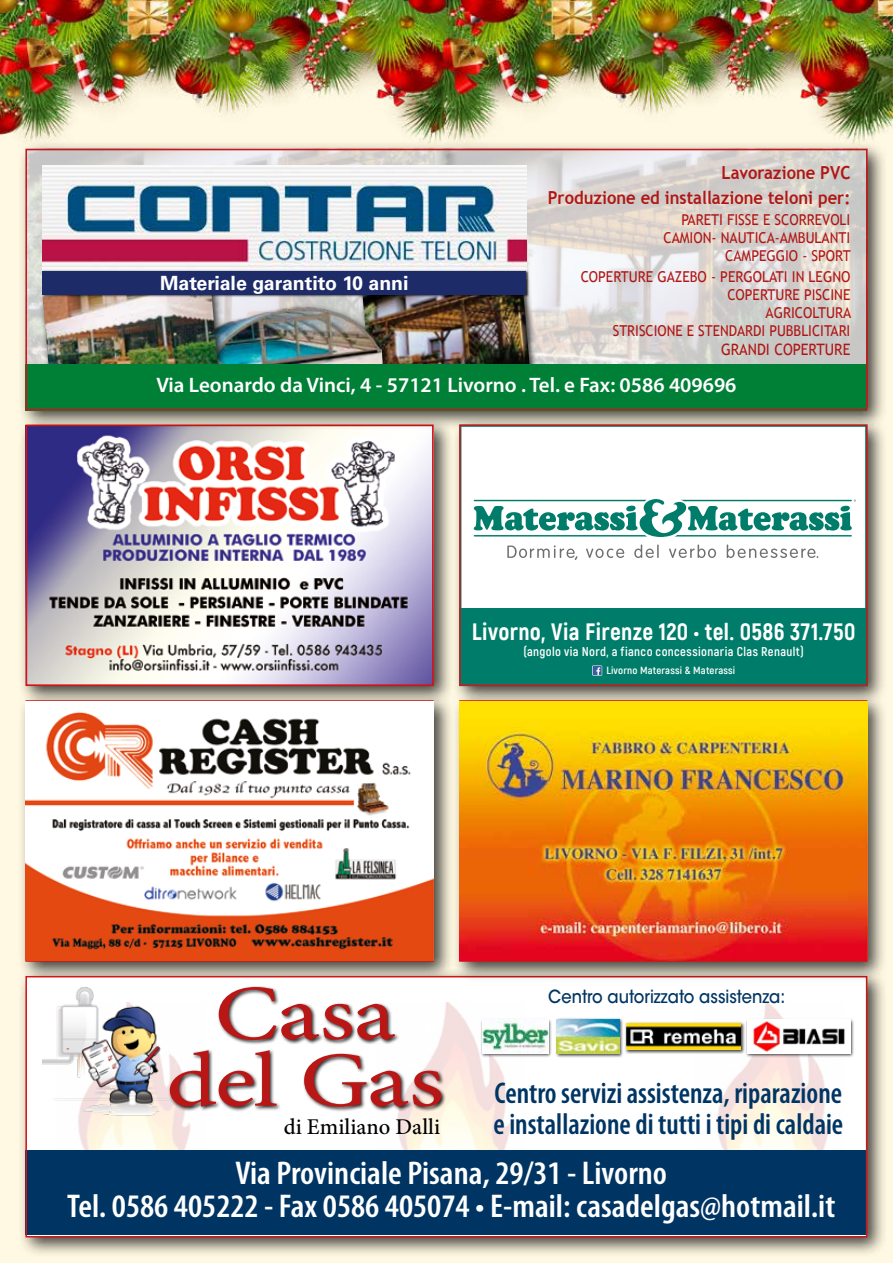
<style>
.page{position:relative;width:893px;height:1263px;background:#fff9e3}
.page>*{position:absolute;margin:0;border:0;box-sizing:border-box;transform-origin:0 0}
.t1{font:78px/66.8px "Minion Pro";letter-spacing:-.015em;color:#b91616;text-align:center;scale:1.23 1}
.t2{font:600 condensed 33px/33px "Myriad Pro";color:#fff;text-align:center;scale:1.05 1}
.t3{font:600 condensed 30px/31.5px "Myriad Pro";color:#003563;scale:.96 1}
.t4{font:800 23.7px "Akrobat";letter-spacing:.02em;color:#fff}
.t5{font:500 22.5px "Minion Pro";color:#000}
.t6{font:600 21px "Myriad Pro";color:#fff}
.t7{font:700 19.5px "Univers LT Std";color:#fff}
.t8{font:700 18px/24.8px "Trebuchet MS";color:#b01614;text-align:right;scale:.92 1}
.t9{font:500 18px "ITC Avant Garde Std";color:#003563;scale:.9 1}
.t10{font:15.75px "Trebuchet MS";color:#b01614;scale:.92 1}
.t11{font:15px/18px "Trebuchet MS";color:#b01614;text-align:right;scale:.92 1}
.t12{font:700 12.75px "Akrobat";letter-spacing:.03em;color:#fff}
.t13{font:700 10.35px "Akrobat";letter-spacing:.015em;color:#fff;scale:1.05 1}
</style>
<div class="page">
<img style="left:0;top:0;width:893px;height:141px">
<div style="left:18px;top:417px;width:436px;height:290px;background:#000;opacity:.75"></div>
<img style="left:29px;top:431px;width:402px;height:252px">
<div style="left:26px;top:424px;width:408px;height:262px;border:2px solid #d11517"></div>
<div style="left:18px;top:141px;width:870px;height:290px;background:#000;opacity:.75"></div>
<img style="left:29px;top:152px;width:407px;height:212px">
<img style="left:436px;top:152px;width:428px;height:212px">
<div style="left:358px;top:271px;width:181px;height:133px;background:#000;opacity:.75"></div>
<img style="left:383px;top:274px;width:148px;height:90px">
<div style="left:195px;top:303px;width:199px;height:85px;background:#000;opacity:.75"></div>
<img style="left:229px;top:297px;width:154px;height:67px">
<div style="left:39px;top:278px;width:190px;height:130px;background:#000;opacity:.75"></div>
<img style="left:43px;top:297px;width:176px;height:67px">
<div style="left:26px;top:364px;width:841px;height:46px;background:#008037"></div>
<img style="left:43px;top:166px;width:483px;height:104px">
<div style="left:42px;top:270px;width:487px;height:27px;background:#000;opacity:.75"></div>
<div style="left:43px;top:271px;width:483px;height:23px;background:#1d2b68"></div>
<div style="left:26px;top:149px;width:841px;height:261px;border:2px solid #d11517"></div>
<div style="left:451px;top:417px;width:437px;height:290px;background:#000;opacity:.75"></div>
<svg style="left:462px;top:427px;width:402px;height:256px;background:#a4d0c9"></svg>
<svg style="left:592px;top:665px;width:10px;height:11px"></svg>
<div style="left:459px;top:424px;width:408px;height:262px;border:2px solid #d11517"></div>
<div style="left:18px;top:692px;width:436px;height:290px;background:#000;opacity:.75"></div>
<img style="left:25px;top:701px;width:409px;height:260px">
<div style="left:18px;top:968px;width:870px;height:290px;background:#000;opacity:.75"></div>
<div style="left:26px;top:977px;width:841px;height:260px;background:#fff"></div>
<img style="left:717px;top:1003px;width:113px;height:147px">
<img style="left:397px;top:1003px;width:113px;height:147px">
<img style="left:78px;top:1111px;width:113px;height:39px">
<img style="left:42px;top:987px;width:136px;height:133px">
<div style="left:168px;top:986px;width:278px;height:125px;background:#000;opacity:.85"></div>
<div style="left:25px;top:1150px;width:842px;height:85px;background:#003563"></div>
<div style="left:625px;top:1021px;width:120px;height:33px;background:#000;opacity:.75"></div>
<img style="left:626px;top:1023px;width:115px;height:27px">
<div style="left:480px;top:1018px;width:72px;height:39px;background:#000;opacity:.75"></div>
<img style="left:482px;top:1020px;width:66px;height:33px">
<div style="left:745px;top:1018px;width:110px;height:39px;background:#000;opacity:.75"></div>
<img style="left:747px;top:1020px;width:103px;height:33px">
<div style="left:555px;top:1017px;width:69px;height:41px;background:#000;opacity:.75"></div>
<img style="left:557px;top:1019px;width:62px;height:35px">
<div style="left:25px;top:976px;width:842px;height:261px;border:2px solid #d11517"></div>
<div style="left:451px;top:692px;width:437px;height:290px;background:#000;opacity:.75"></div>
<img style="left:459px;top:701px;width:408px;height:260px">
<p class="t8" style="left:548px;top:160px;width:330px">Lavorazione PVC<br>Produzione ed installazione teloni per:</p>
<p class="t11" style="left:663px;top:211px;width:205px">PARETI FISSE E SCORREVOLI<br>CAMION- NAUTICA-AMBULANTI<br>CAMPEGGIO - SPORT</p>
<p class="t11" style="left:581px;top:268px;width:296px">COPERTURE GAZEBO - PERGOLATI IN LEGNO<br>COPERTURE PISCINE<br>AGRICOLTURA<br>STRISCIONE E STENDARDI PUBBLICITARI</p>
<p class="t10" style="left:721px;top:340px;width:142px">GRANDI COPERTURE</p>
<h3 class="t6" style="left:156px;top:372px;width:582px">Via Leonardo da Vinci, 4 - 57121 Livorno . Tel. e Fax: 0586 409696</h3>
<h3 class="t7" style="left:160px;top:272px;width:250px">Materiale garantito 10 anni</h3>
<h3 class="t4" style="left:472px;top:617px;width:385px">Livorno, Via Firenze 120 • tel. 0586 371.750</h3>
<p class="t12" style="left:523px;top:643px;width:282px">(angolo via Nord, a fianco concessionaria Clas Renault)</p>
<p class="t13" style="left:606px;top:664px;width:124px">Livorno Materassi &amp; Materassi</p>
<h1 class="t1" style="left:166px;top:981px;width:228px">Casa del Gas</h1>
<h3 class="t5" style="left:284px;top:1111px;width:158px">di Emiliano Dalli</h3>
<h2 class="t2" style="left:67px;top:1156px;width:733px">Via Provinciale Pisana, 29/31 - Livorno<br>Tel. 0586 405222 - Fax 0586 405074 • E-mail: casadelgas@hotmail.it</h2>
<p class="t9" style="left:548px;top:985px;width:265px">Centro autorizzato assistenza:</p>
<h3 class="t3" style="left:493px;top:1076px;width:366px">Centro servizi assistenza, riparazione e installazione di tutti i tipi di caldaie</h3>
</div>
